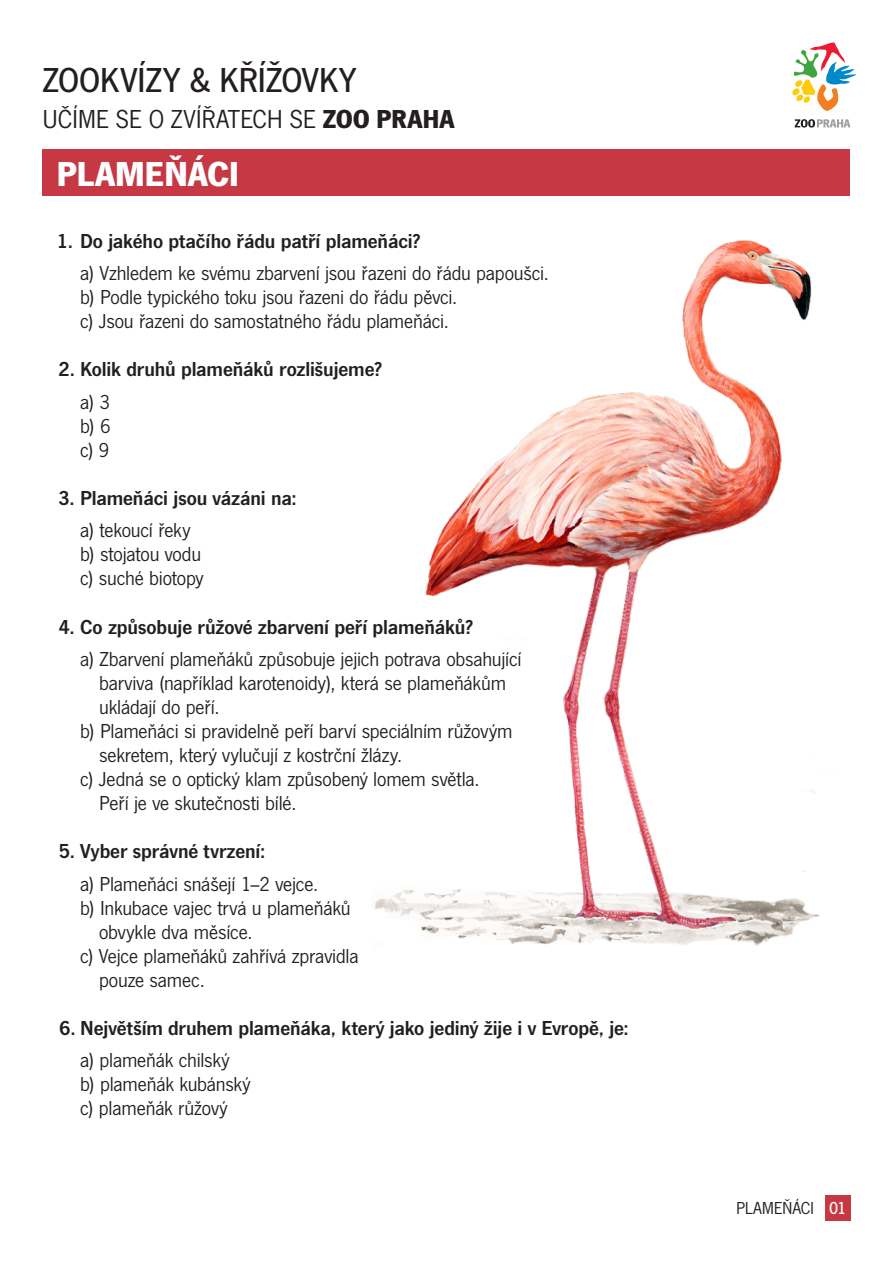
<style>
.page{position:relative;width:893px;height:1263px;background:#fff}
.page>*{position:absolute;margin:0;border:0;box-sizing:border-box;transform-origin:0 0}
.t1{font:500 36px "News Got";letter-spacing:-.005em;color:#231f20}
.t2{font:700 36px "News Got";letter-spacing:-.02em;color:#fff}
.t3{font:27px "News Got";letter-spacing:-.01em;color:#231f20}
.t4{font:21px/24px "News Got";letter-spacing:-.01em;color:#231f20}
.t5{font:21px "News Got Dem";letter-spacing:-.005em;color:#231f20}
.t6{font:18px "News Got";letter-spacing:-.02em;color:#231f20}
.t7{font:500 18px "News Got";color:#fff}
.s1{font-weight:700}
</style>
<div class="page">
<svg style="left:795px;top:119px;width:55px;height:9px"></svg>
<svg style="left:792px;top:42px;width:64px;height:69px"></svg>
<div style="left:43px;top:149px;width:807px;height:47px;background:#c63843"></div>
<div style="left:825px;top:1195px;width:25px;height:25px;background:#c63843"></div>
<img style="left:372px;top:240px;width:448px;height:706px">
<h1 class="t1" style="left:43px;top:60px;width:316px">ZOOKVÍZY &amp; KŘÍŽOVKY</h1>
<p class="t3" style="left:43px;top:104px;width:414px">UČÍME SE O ZVÍŘATECH SE <span class="s1">ZOO PRAHA</span></p>
<h1 class="t2" style="left:57px;top:153px;width:184px">PLAMEŇÁCI</h1>
<p class="t5" style="left:57px;top:229px;width:366px">1. Do jakého ptačího řádu patří plameňáci?</p>
<p class="t4" style="left:80px;top:262px;width:470px">a) Vzhledem ke svému zbarvení jsou řazeni do řádu papoušci. b) Podle typického toku jsou řazeni do řádu pěvci.<br>c) Jsou řazeni do samostatného řádu plameňáci.</p>
<p class="t5" style="left:59px;top:357px;width:325px">2. Kolik druhů plameňáků rozlišujeme?</p>
<p class="t4" style="left:80px;top:390px;width:32px;text-align:justify">a) 3 b) 6 c) 9</p>
<p class="t5" style="left:59px;top:486px;width:240px">3. Plameňáci jsou vázáni na:</p>
<p class="t4" style="left:80px;top:519px;width:125px">a) tekoucí řeky b) stojatou vodu c) suché biotopy</p>
<p class="t5" style="left:58px;top:614px;width:417px">4. Co způsobuje růžové zbarvení peří plameňáků?</p>
<p class="t4" style="left:80px;top:647px;width:443px">a) Zbarvení plameňáků způsobuje jejich potrava obsahující</p>
<p class="t4" style="left:99px;top:671px;width:408px">barviva (například karotenoidy), která se plameňákům</p>
<p class="t4" style="left:99px;top:695px;width:122px">ukládají do peří.</p>
<p class="t4" style="left:80px;top:719px;width:434px">b) Plameňáci si pravidelně peří barví speciálním růžovým</p>
<p class="t4" style="left:99px;top:743px;width:304px">sekretem, který vylučují z kostrční žlázy.</p>
<p class="t4" style="left:80px;top:767px;width:401px">c) Jedná se o optický klam způsobený lomem světla.</p>
<p class="t4" style="left:99px;top:791px;width:199px">Peří je ve skutečnosti bílé.</p>
<p class="t5" style="left:59px;top:839px;width:208px">5. Vyber správné tvrzení:</p>
<p class="t4" style="left:80px;top:872px;width:240px">a) Plameňáci snášejí 1–2 vejce.</p>
<p class="t4" style="left:80px;top:896px;width:272px">b) Inkubace vajec trvá u plameňáků</p>
<p class="t4" style="left:99px;top:920px;width:155px">obvykle dva měsíce.</p>
<p class="t4" style="left:80px;top:944px;width:280px">c) Vejce plameňáků zahřívá zpravidla</p>
<p class="t4" style="left:99px;top:968px;width:107px">pouze samec.</p>
<p class="t5" style="left:59px;top:1015px;width:571px">6. Největším druhem plameňáka, který jako jediný žije i v Evropě, je:</p>
<p class="t4" style="left:80px;top:1048px;width:172px">a) plameňák chilský<br>b) plameňák kubánský c) plameňák růžový</p>
<p class="t6" style="left:736px;top:1198px;width:80px">PLAMEŇÁCI</p>
<p class="t7" style="left:829px;top:1198px;width:19px">01</p>
</div>
